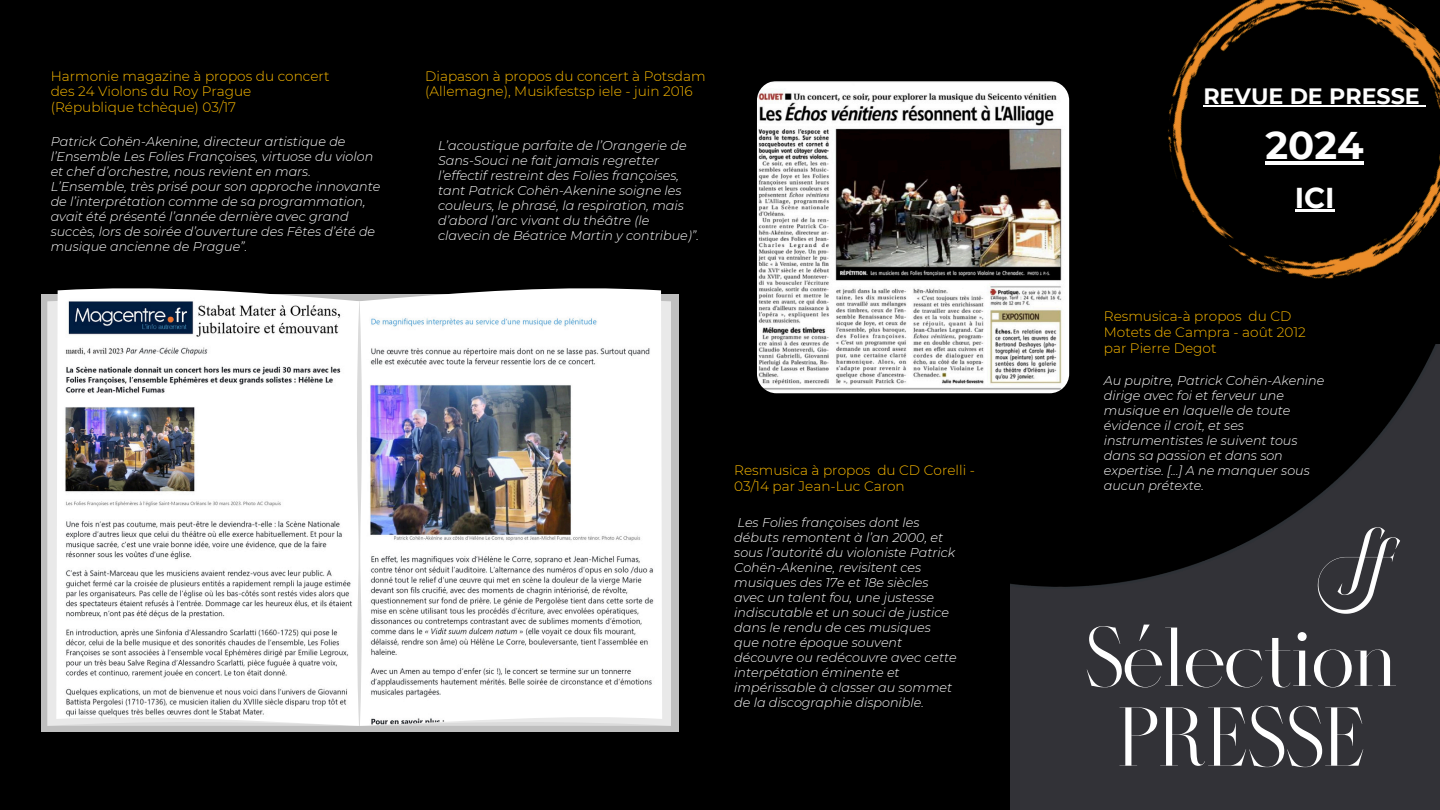
<style>
.page{position:relative;width:1440px;height:810px;background:#000}
.page>*{position:absolute;margin:0;border:0;box-sizing:border-box;transform-origin:0 0}
.t1{font:90.3px/79.8px "Masque Hairline";color:#fff;text-align:center}
.t2{font:700 38.5px "Montserrat";color:#fefefe}
.t3{font:700 28.7px "Montserrat";color:#fefefe}
.t4{font:700 22.2px "Montserrat";color:#fefefe}
.t5{font:300 13.7px/15.8px "Montserrat";color:#fbba00}
.t6{font:italic 300 12.7px/15px "Montserrat";color:#fff}
</style>
<div class="page">
<img style="left:1168px;top:0;width:272px;height:279px">
<hr style="left:1203px;top:106px;width:126px;height:1px;background:#fefefe">
<hr style="left:1329px;top:106px;width:91px;height:1px;background:#fefefe">
<hr style="left:1266px;top:161px;width:98px;height:4px;background:#fefefe">
<hr style="left:1295px;top:209px;width:40px;height:2px;background:#fefefe">
<img style="left:1011px;top:344px;width:429px;height:466px">
<img style="left:1301px;top:510px;width:116px;height:120px">
<div style="left:41px;top:294px;width:638px;height:438px;background:#bfbfbf"></div>
<svg style="left:47px;top:301px;width:9px;height:425px;fill:#e9e9e9"></svg>
<img style="left:56px;top:288px;width:606px;height:438px">
<img style="left:359px;top:297px;width:312px;height:429px">
<svg style="left:357px;top:301px;width:5px;height:425px"></svg>
<img style="left:757px;top:81px;width:312px;height:312px;border-radius:19px">
<p class="t5" style="left:51px;top:68px;width:280px">Harmonie magazine à propos du concert des 24 Violons du Roy Prague (République tchèque) 03/17</p>
<p class="t6" style="left:51px;top:134px;width:331px">Patrick Cohën-Akenine, directeur artistique de l’Ensemble Les Folies Françoises, virtuose du violon et chef d’orchestre, nous revient en mars.<br>L’Ensemble, très prisé pour son approche innovante de l’interprétation comme de sa programmation, avait été présenté l’année dernière avec grand succès, lors de soirée d’ouverture des Fêtes d’été de musique ancienne de Prague”.</p>
<h1 class="t5" style="left:425px;top:68px;width:282px">Diapason à propos du concert à Potsdam (Allemagne), Musikfestsp iele - juin 2016</h1>
<p class="t6" style="left:438px;top:138px;width:262px">L’acoustique parfaite de l’Orangerie de Sans-Souci ne fait jamais regretter l’effectif restreint des Folies françoises, tant Patrick Cohën-Akenine soigne les couleurs, le phrasé, la respiration, mais d’abord l’arc vivant du théâtre (le clavecin de Béatrice Martin y contribue)”.</p>
<p class="t5" style="left:734px;top:462px;width:242px">Resmusica à propos du CD Corelli -<br>03/14 par Jean-Luc Caron</p>
<p class="t6" style="left:734px;top:515px;width:224px">Les Folies françoises dont les débuts remontent à l’an 2000, et sous l’autorité du violoniste Patrick<br>Cohën-Akenine, revisitent ces musiques des 17e et 18e siècles avec un talent fou, une justesse indiscutable et un souci de justice dans le rendu de ces musiques que notre époque souvent découvre ou redécouvre avec cette interpétation éminente et impérissable à classer au sommet de la discographie disponible.</p>
<p class="t4" style="left:1203px;top:83px;width:218px">REVUE DE PRESSE</p>
<p class="t2" style="left:1266px;top:122px;width:100px">2024</p>
<p class="t3" style="left:1295px;top:180px;width:41px">ICI</p>
<p class="t5" style="left:1104px;top:308px;width:204px">Resmusica-à propos du CD<br>Motets de Campra - août 2012 par Pierre Degot</p>
<p class="t6" style="left:1104px;top:373px;width:222px">Au pupitre, Patrick Cohën-Akenine dirige avec foi et ferveur une musique en laquelle de toute évidence il croit, et ses instrumentistes le suivent tous dans sa passion et dans son expertise. [...] A ne manquer sous aucun prétexte.</p>
<h2 class="t1" style="left:1085px;top:622px;width:314px">Sélection<br>PRESSE</h2>
</div>
